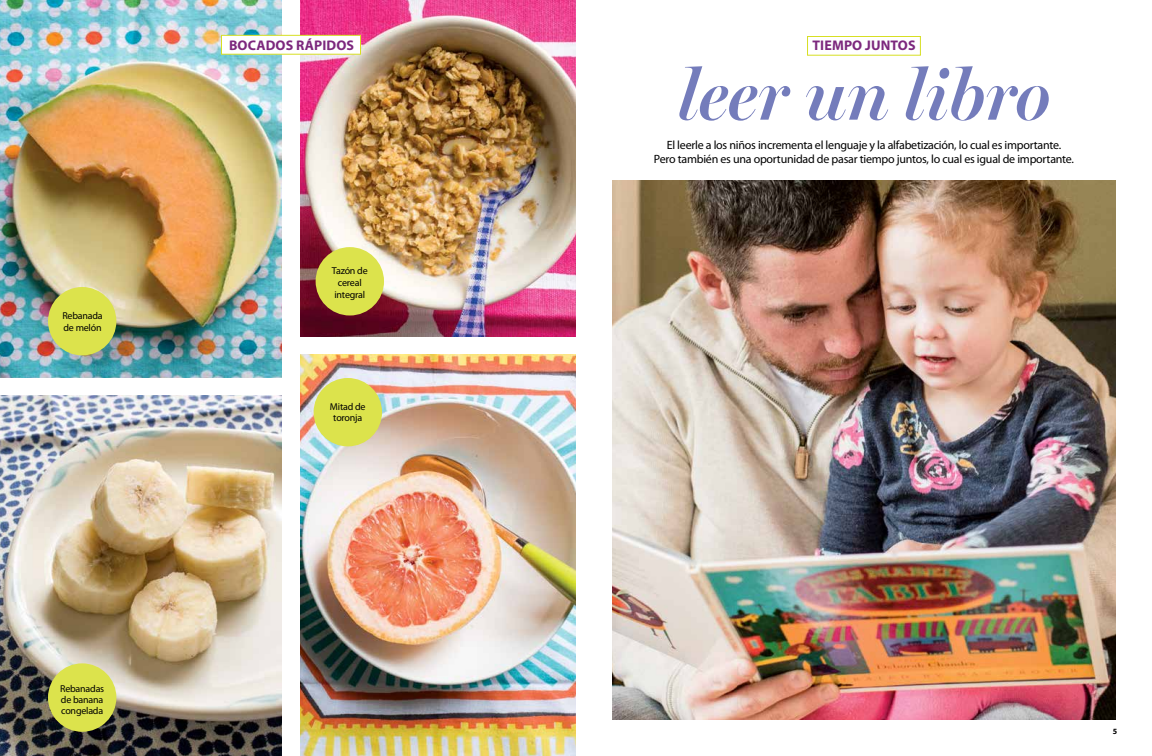
<style>
.page{position:relative;width:1152px;height:756px;background:#fff}
.page>*{position:absolute;margin:0;border:0;box-sizing:border-box;transform-origin:0 0}
.t1{font:italic 600 72px "Miller Banner";color:#747cbb}
.t2{font:700 14px "Myriad Pro";letter-spacing:.01em;color:#7c287d}
.t3{font:12px/14px "Myriad Pro";letter-spacing:-.02em;color:#000;text-align:center}
.t4{font:10px/12px "Myriad Pro";letter-spacing:-.02em;color:#000;text-align:center}
.t5{font:700 8px "Myriad Pro";color:#000}
</style>
<div class="page">
<img style="left:300px;top:0;width:276px;height:336px">
<img style="left:0;top:395px;width:282px;height:361px">
<img style="left:300px;top:354px;width:276px;height:402px">
<img style="left:0;top:0;width:282px;height:378px">
<div style="left:316px;top:247px;width:68px;height:69px;background:#dce34c;border-radius:50%"></div>
<div style="left:314px;top:378px;width:68px;height:68px;background:#dce34c;border-radius:50%"></div>
<div style="left:48px;top:663px;width:68px;height:69px;background:#dce34c;border-radius:50%"></div>
<div style="left:48px;top:287px;width:68px;height:68px;background:#dce34c;border-radius:50%"></div>
<img style="left:612px;top:181px;width:504px;height:538px">
<div style="left:221px;top:35px;width:140px;height:20px;background:#fff;border:1px solid #d7df23"></div>
<div style="left:807px;top:36px;width:114px;height:20px;border:1px solid #d7df23"></div>
<p class="t4" style="left:62px;top:309px;width:42px;text-align:left">Rebanada de melón</p>
<p class="t4" style="left:60px;top:683px;width:46px;line-height:11px;text-align:justify">Rebanadas de banana congelada</p>
<p class="t2" style="left:229px;top:36px;width:127px">BOCADOS RÁPIDOS</p>
<p class="t2" style="left:812px;top:36px;width:105px">TIEMPO JUNTOS</p>
<p class="t4" style="left:332px;top:265px;width:37px">Tazón de cereal integral</p>
<p class="t4" style="left:330px;top:401px;width:37px;line-height:11px">Mitad de toronja</p>
<h1 class="t1" style="left:678px;top:52px;width:374px">leer un libro</h1>
<p class="t3" style="left:654px;top:138px;width:422px">El leerle a los niños incrementa el lenguaje y la alfabetización, lo cual es importante.<br>Pero también es una oportunidad de pasar tiempo juntos, lo cual es igual de importante.</p>
<p class="t5" style="left:1113px;top:726px;width:6px">5</p>
</div>
